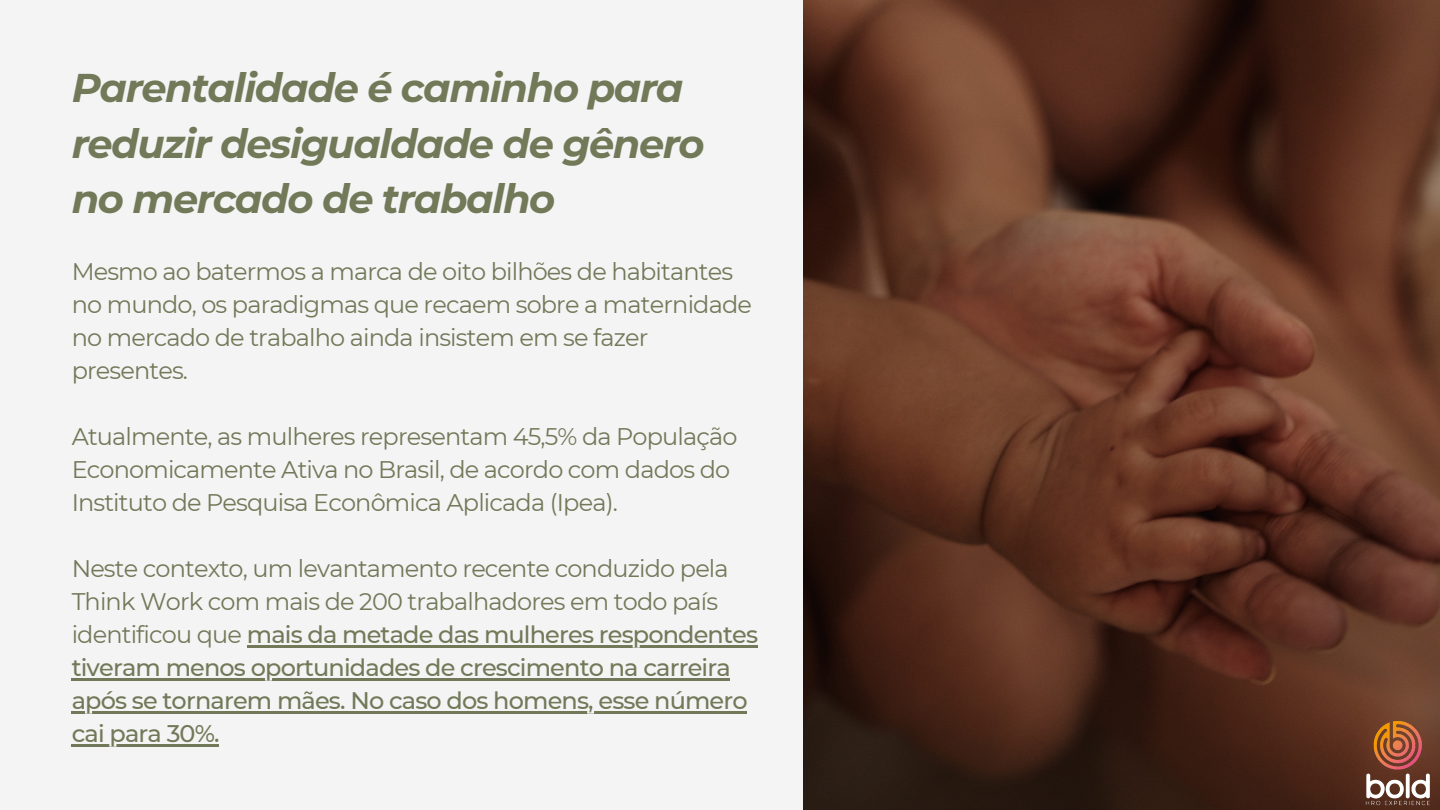
<style>
.page{position:relative;width:1440px;height:810px;background:#f4f4f4}
.page>*{position:absolute;margin:0;border:0;box-sizing:border-box;transform-origin:0 0}
.t1{font:italic 700 40px/55.5px "Montserrat";letter-spacing:-.035em;color:#727959}
.t2{font:24px/33px "Montserrat";letter-spacing:-.035em;color:#727959}
.t3{font:500 24px/33px "Montserrat";letter-spacing:-.035em;color:#727959}
.s1{font-weight:400}
</style>
<div class="page">
<img style="left:803px;top:0;width:637px;height:810px">
<hr style="left:247px;top:645px;width:510px;height:2px;background:#727959">
<hr style="left:72px;top:678px;width:658px;height:2px;background:#727959">
<hr style="left:72px;top:711px;width:675px;height:2px;background:#727959">
<hr style="left:72px;top:744px;width:147px;height:2px;background:#727959">
<img style="left:1353px;top:717px;width:87px;height:93px">
<p class="t1" style="left:72px;top:60px;width:635px">Parentalidade é caminho para reduzir desigualdade de gênero no mercado de trabalho</p>
<p class="t2" style="left:72px;top:255px;width:682px">Mesmo ao batermos a marca de oito bilhões de habitantes no mundo, os paradigmas que recaem sobre a maternidade no mercado de trabalho ainda insistem em se fazer presentes.</p>
<p class="t2" style="left:72px;top:420px;width:667px">Atualmente, as mulheres representam 45,5% da População<br>Economicamente Ativa no Brasil, de acordo com dados do<br>Instituto de Pesquisa Econômica Aplicada (Ipea).</p>
<p class="t3" style="left:72px;top:552px;width:688px"><span class="s1">Neste contexto, um levantamento recente conduzido pela Think Work com mais de 200 trabalhadores em todo país identificou que</span> mais da metade das mulheres respondentes tiveram menos oportunidades de crescimento na carreira após se tornarem mães. No caso dos homens, esse número cai para 30%.</p>
</div>
